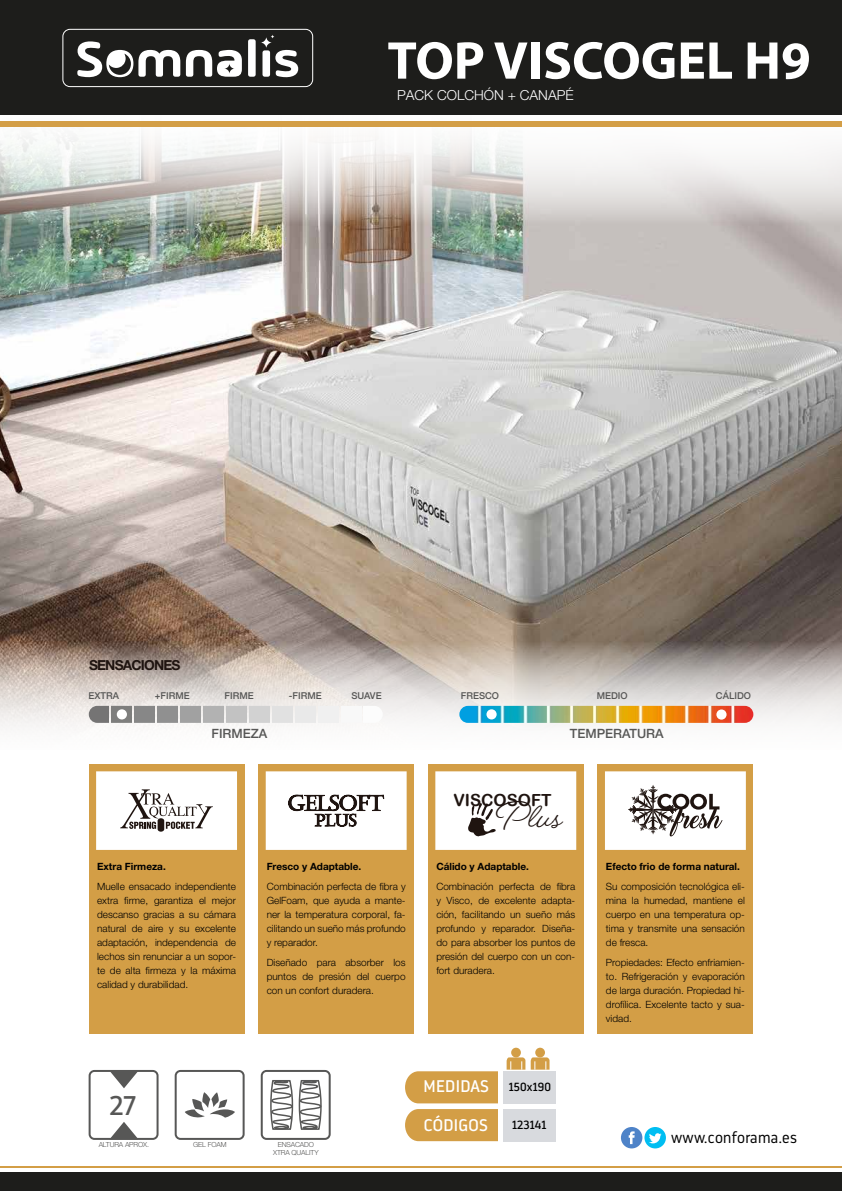
<style>
.page{position:relative;width:842px;height:1191px;background:#fff}
.page>*{position:absolute;margin:0;border:0;box-sizing:border-box;transform-origin:0 0}
.t1{font:700 53.6px "Myriad Pro";color:#fff}
.t2{font:700 38.6px "Beloved Script";color:#1f1410}
.t3{font:27px "Darwin Pro";color:#575756}
.t4{font:16.8px "Darwin Pro";letter-spacing:.02em;color:#fff}
.t5{font:16.7px "Arial Rounded MT Bold";color:#1f1410}
.t6{font:300 15.7px "Darwin Pro";letter-spacing:.02em;color:#000}
.t7{font:300 13.8px "Helvetica Neue LT Std";color:#fff}
.t8{font:700 13.8px "Helvetica Neue LT Std";letter-spacing:-.06em;color:#1f1410}
.t9{font:500 12.7px "Helvetica Neue";color:#575756}
.t10{font:11.9px "Darwin Pro";letter-spacing:.01em;color:#000}
.t11{font:11.8px "Darwin Pro";letter-spacing:.02em;color:#000}
.t12{font:300 10px/14px "Helvetica Neue LT Std";color:#000;text-align:justify}
.t13{font:700 10px "Helvetica Neue LT Std";color:#000}
.t14{font:500 9.4px "Helvetica Neue";color:#575756}
.t15{font:300 7px/8.4px "Helvetica Neue LT Std";letter-spacing:-.02em;color:#575756;text-align:center}
</style>
<div class="page">
<img style="left:0;top:260px;width:842px;height:345px">
<img style="left:0;top:121px;width:842px;height:139px">
<svg style="left:0;top:605px;width:842px;height:125px"></svg>
<div style="left:0;top:122px;width:842px;height:5px;background:#d39e46"></div>
<div style="left:0;top:0;width:842px;height:115px;background:#1d1d1b"></div>
<div style="left:62px;top:29px;width:251px;height:58px;border:1px solid #fff;border-radius:7px"></div>
<div style="left:248px;top:39px;width:8px;height:38px;background:#fff;border-radius:2px"></div>
<div style="left:262px;top:50px;width:8px;height:27px;background:#fff;border-radius:2px"></div>
<svg style="left:275px;top:49px;width:23px;height:29px"></svg>
<svg style="left:77px;top:41px;width:103px;height:37px"></svg>
<svg style="left:186px;top:50px;width:56px;height:27px"></svg>
<svg style="left:260px;top:37px;width:12px;height:12px"></svg>
<div style="left:621px;top:1127px;width:21px;height:21px;background:#4e83c8;border-radius:50%"></div>
<svg style="left:629px;top:1131px;width:6px;height:13px"></svg>
<div style="left:644px;top:1127px;width:22px;height:21px;background:#00bef2;border-radius:50%"></div>
<svg style="left:649px;top:1133px;width:12px;height:10px"></svg>
<div style="left:364px;top:706px;width:19px;height:17px;background:#fcfcfc"></div>
<div style="left:272px;top:706px;width:20px;height:17px;background:#e1e1e1"></div>
<div style="left:318px;top:706px;width:20px;height:17px;background:#f0f0f0"></div>
<div style="left:226px;top:706px;width:20px;height:17px;background:#c2c2c2"></div>
<div style="left:181px;top:706px;width:20px;height:17px;background:#a1a1a1"></div>
<div style="left:135px;top:706px;width:20px;height:17px;background:#878787"></div>
<div style="left:341px;top:706px;width:20px;height:17px;background:#f8f8f8"></div>
<div style="left:249px;top:706px;width:20px;height:17px;background:#d2d2d2"></div>
<div style="left:295px;top:706px;width:20px;height:17px;background:#e9e9e9"></div>
<div style="left:203px;top:706px;width:21px;height:17px;background:#b2b2b2"></div>
<div style="left:158px;top:706px;width:20px;height:17px;background:#909090"></div>
<div style="left:112px;top:706px;width:20px;height:17px;background:#7e7e7d"></div>
<div style="left:89px;top:706px;width:20px;height:17px;background:#757474"></div>
<img style="left:459px;top:706px;width:294px;height:17px;border-radius:9px">
<div style="left:117px;top:709px;width:10px;height:10px;background:#fff;border-radius:50%"></div>
<div style="left:486px;top:709px;width:11px;height:10px;background:#fff;border-radius:50%"></div>
<div style="left:716px;top:709px;width:10px;height:10px;background:#fff;border-radius:50%"></div>
<div style="left:175px;top:1070px;width:70px;height:69px;border:2px solid #575756;border-radius:5px"></div>
<svg style="left:112px;top:1122px;width:24px;height:14px"></svg>
<svg style="left:111px;top:1073px;width:26px;height:15px"></svg>
<div style="left:89px;top:1070px;width:70px;height:69px;border:2px solid #575756;border-radius:5px"></div>
<div style="left:261px;top:1070px;width:70px;height:69px;border:2px solid #575756;border-radius:5px"></div>
<svg style="left:270px;top:1080px;width:52px;height:50px"></svg>
<svg style="left:185px;top:1092px;width:50px;height:25px"></svg>
<div style="left:89px;top:764px;width:156px;height:269px;background:#d39e46"></div>
<div style="left:428px;top:764px;width:156px;height:269px;background:#d39e46"></div>
<div style="left:258px;top:764px;width:156px;height:269px;background:#d39e46"></div>
<div style="left:597px;top:764px;width:156px;height:269px;background:#d39e46"></div>
<div style="left:96px;top:771px;width:141px;height:79px;background:#fff;border:2px solid #fff"></div>
<div style="left:435px;top:771px;width:141px;height:79px;background:#fff;border:2px solid #fff"></div>
<div style="left:266px;top:771px;width:141px;height:79px;background:#fff;border:2px solid #fff"></div>
<svg style="left:288px;top:795px;width:96px;height:32px"></svg>
<svg style="left:468px;top:803px;width:28px;height:33px"></svg>
<svg style="left:120px;top:789px;width:93px;height:42px"></svg>
<div style="left:605px;top:771px;width:141px;height:79px;background:#fff;border:2px solid #fff"></div>
<svg style="left:628px;top:785px;width:94px;height:51px"></svg>
<div style="left:503px;top:1071px;width:53px;height:32px;background:#d8dade"></div>
<div style="left:405px;top:1109px;width:93px;height:32px;background:#d39e46"></div>
<div style="left:405px;top:1071px;width:93px;height:32px;background:#d39e46"></div>
<div style="left:511px;top:1047px;width:10px;height:10px;background:#d39e46;border-radius:50%"></div>
<svg style="left:507px;top:1057px;width:18px;height:12px"></svg>
<div style="left:535px;top:1047px;width:10px;height:10px;background:#d39e46;border-radius:50%"></div>
<svg style="left:531px;top:1057px;width:18px;height:12px"></svg>
<div style="left:503px;top:1109px;width:53px;height:32px;background:#d8dade"></div>
<div style="left:0;top:1173px;width:842px;height:18px;background:#1d1d1b"></div>
<hr style="left:0;top:1166px;width:842px;height:2px;background:#d39e46">
<h1 class="t1" style="left:387px;top:26px;width:425px">TOP VISCOGEL H9</h1>
<h3 class="t7" style="left:397px;top:87px;width:178px">PACK COLCHÓN + CANAPÉ</h3>
<h3 class="t8" style="left:89px;top:656px;width:93px">SENSACIONES</h3>
<p class="t14" style="left:89px;top:687px;width:32px">EXTRA</p>
<p class="t14" style="left:155px;top:687px;width:36px">+FIRME</p>
<p class="t14" style="left:289px;top:687px;width:34px">-FIRME</p>
<p class="t14" style="left:351px;top:687px;width:32px">SUAVE</p>
<p class="t9" style="left:212px;top:723px;width:57px">FIRMEZA</p>
<p class="t14" style="left:225px;top:687px;width:31px">FIRME</p>
<p class="t14" style="left:461px;top:687px;width:40px">FRESCO</p>
<p class="t14" style="left:716px;top:687px;width:37px">CÁLIDO</p>
<p class="t9" style="left:570px;top:723px;width:95px">TEMPERATURA</p>
<p class="t14" style="left:597px;top:687px;width:32px">MEDIO</p>
<p class="t13" style="left:97px;top:860px;width:70px">Extra Firmeza.</p>
<p class="t12" style="left:97px;top:879px;width:140px">Muelle ensacado independiente extra firme, garantiza el mejor descanso gracias a su cámara natural de aire y su excelente adaptación, independencia de lechos sin renunciar a un sopor&shy;te de alta firmeza y la máxima calidad y durabilidad.</p>
<p class="t13" style="left:267px;top:860px;width:96px">Fresco y Adaptable.</p>
<p class="t12" style="left:267px;top:879px;width:140px">Combinación perfecta de fibra y GelFoam, que ayuda a mante&shy;ner la temperatura corporal, fa&shy;cilitando un sueño más profundo y reparador.</p>
<p class="t12" style="left:267px;top:954px;width:140px">Diseñado para absorber los puntos de presión del cuerpo con un confort duradera.</p>
<h3 class="t5" style="left:453px;top:790px;width:100px">VISCOSOFT</h3>
<h2 class="t2" style="left:496px;top:789px;width:68px">Plus</h2>
<p class="t13" style="left:436px;top:860px;width:94px">Cálido y Adaptable.</p>
<p class="t12" style="left:436px;top:879px;width:140px">Combinación perfecta de fibra y Visco, de excelente adapta&shy;ción, facilitando un sueño más profundo y reparador. Diseña&shy;do para absorber los puntos de presión del cuerpo con un con&shy;fort duradera.</p>
<h3 class="t3" style="left:110px;top:1087px;width:28px">27</h3>
<p class="t15" style="left:99px;top:1139px;width:52px">ALTURA APROX.</p>
<p class="t15" style="left:273px;top:1139px;width:47px">ENSACADO<br>XTRA QUALITY</p>
<p class="t15" style="left:193px;top:1139px;width:35px">GEL FOAM</p>
<h3 class="t4" style="left:423px;top:1075px;width:67px">MEDIDAS</h3>
<h3 class="t4" style="left:424px;top:1113px;width:66px">CÓDIGOS</h3>
<p class="t11" style="left:509px;top:1078px;width:44px">150x190</p>
<p class="t10" style="left:512px;top:1116px;width:36px">123141</p>
<p class="t13" style="left:606px;top:860px;width:136px">Efecto frio de forma natural.</p>
<p class="t12" style="left:606px;top:879px;width:140px">Su composición tecnológica eli&shy;mina la humedad, mantiene el cuerpo en una temperatura op&shy;tima y transmite una sensación de fresca.</p>
<p class="t12" style="left:606px;top:954px;width:140px">Propiedades: Efecto enfriamien&shy;to. Refrigeración y evaporación de larga duración. Propiedad hi&shy;drofílica. Excelente tacto y sua&shy;vidad.</p>
<h3 class="t6" style="left:671px;top:1127px;width:128px">www.conforama.es</h3>
</div>
